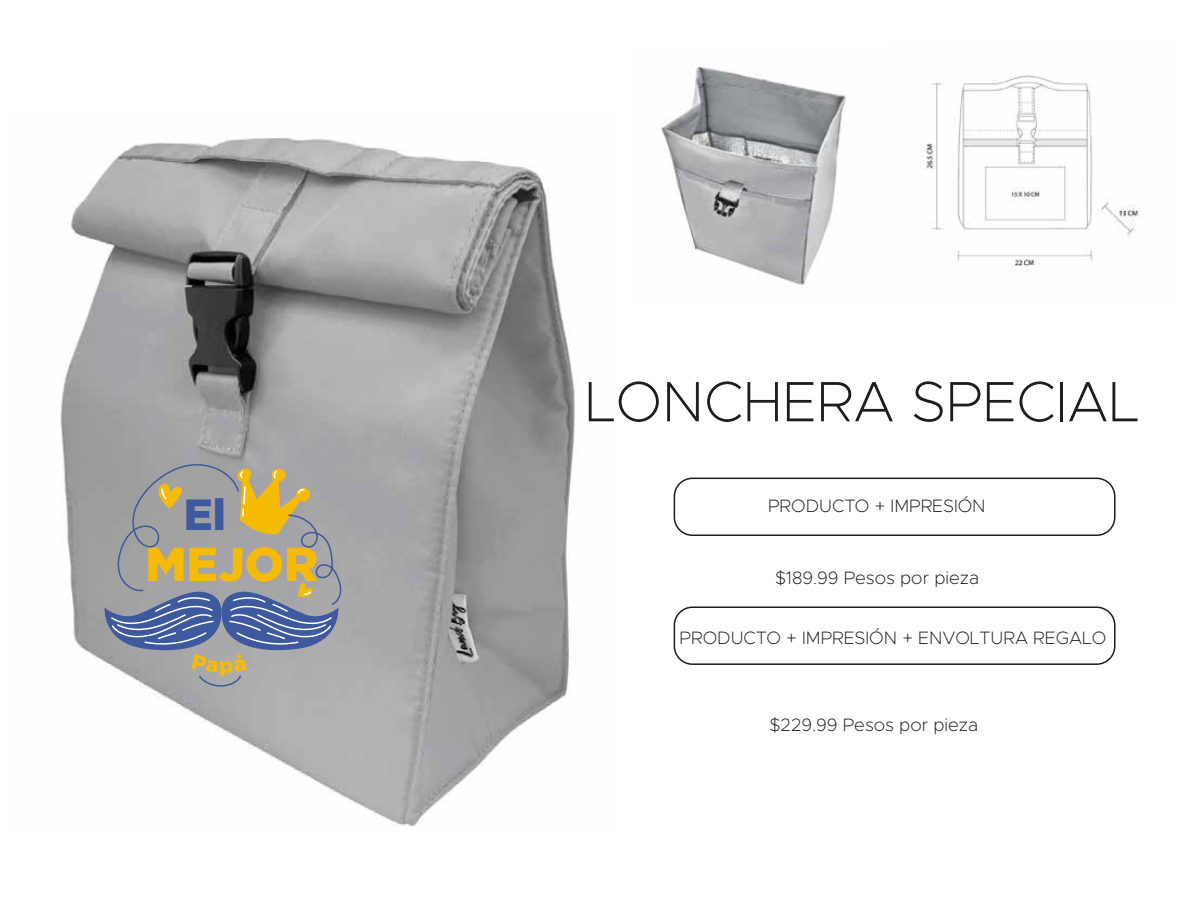
<style>
.page{position:relative;width:1188px;height:918px;background:#fff}
.page>*{position:absolute;margin:0;border:0;box-sizing:border-box;transform-origin:0 0}
.t1{font:200 57px "Metropolis";color:#1d1d1b}
.t2{font:900 47.25px "Gotham";color:#f6bb07}
.t3{font:900 43.35px "Gotham";color:#3f599e}
.t4{font:200 18px "Metropolis";color:#1d1d1b}
</style>
<div class="page">
<img style="left:60px;top:138px;width:515px;height:689px">
<div style="left:674px;top:478px;width:442px;height:58px;border:2px solid #1d1d1b;border-radius:18px"></div>
<div style="left:674px;top:607px;width:442px;height:58px;border:2px solid #1d1d1b;border-radius:18px"></div>
<img style="left:661px;top:66px;width:185px;height:222px">
<img style="left:926px;top:75px;width:213px;height:192px">
<svg style="left:102px;top:463px;width:240px;height:224px;background:#9c9d9f"></svg>
<h3 class="t3" style="left:184px;top:490px;width:43px">El</h3>
<h2 class="t2" style="left:146px;top:537px;width:174px">MEJOR</h2>
<h1 class="t1" style="left:585px;top:366px;width:556px">LONCHERA SPECIAL</h1>
<p class="t4" style="left:768px;top:494px;width:219px">PRODUCTO + IMPRESIÓN</p>
<p class="t4" style="left:775px;top:566px;width:206px">$189.99 Pesos por pieza</p>
<p class="t4" style="left:680px;top:627px;width:428px">PRODUCTO + IMPRESIÓN + ENVOLTURA REGALO</p>
<p class="t4" style="left:770px;top:714px;width:210px">$229.99 Pesos por pieza</p>
</div>
